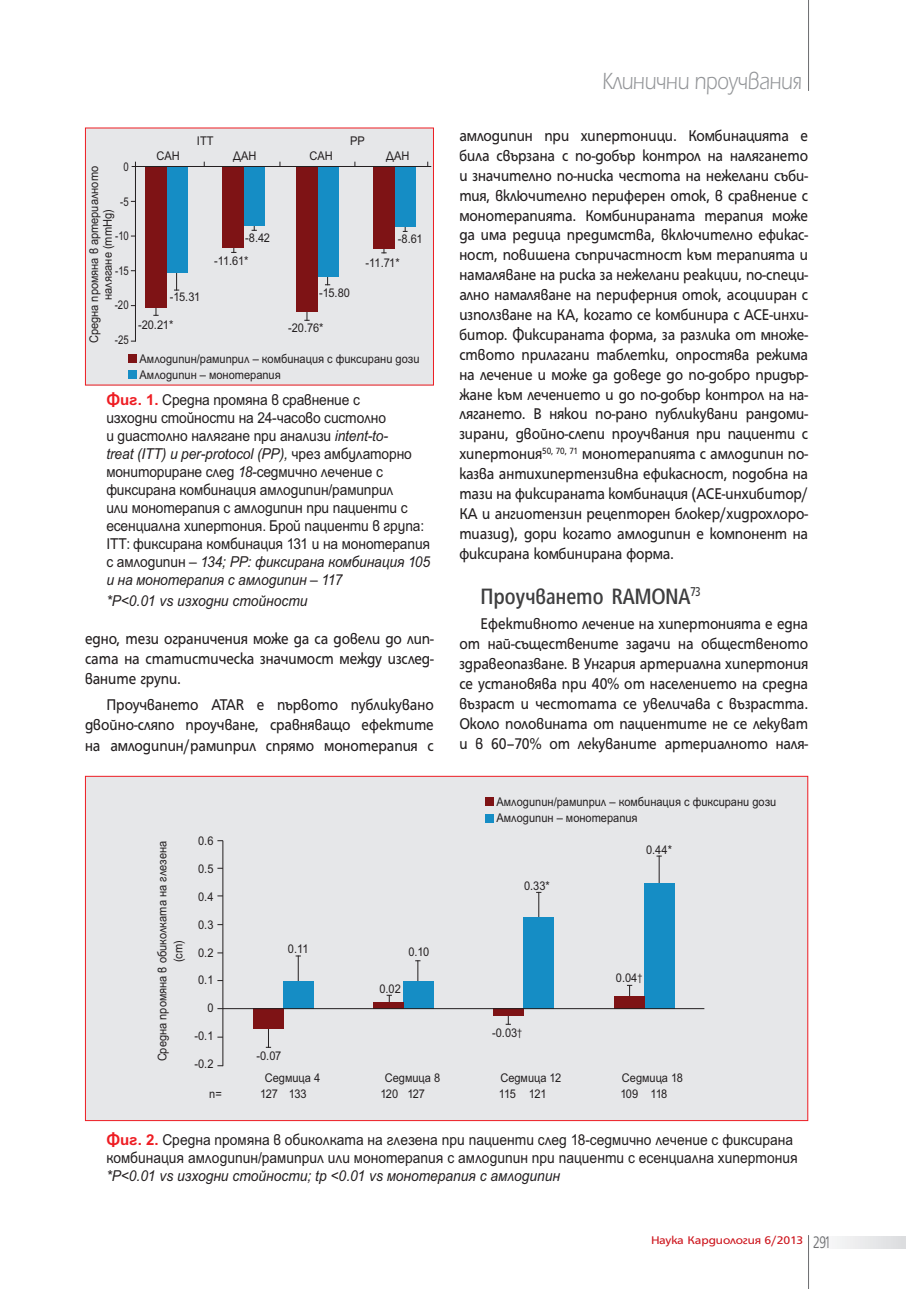
<style>
.page{position:relative;width:906px;height:1289px;background:#fff}
.page>*{position:absolute;margin:0;border:0;box-sizing:border-box;transform-origin:0 0}
.t1{font:300 25.2px "Erika Bg";color:#939598;scale:.83 1}
.t2{font:condensed 24px "HS Grotesk Bg";letter-spacing:.005em;color:#3e3e3f}
.t3{font:16.8px/20px "HS Grotesk Bg";color:#231f20;text-align:justify;scale:.9 1}
.t4{font:15px/18px "SP Ariel";letter-spacing:-.01em;color:#231f20;scale:.92 1}
.t5{font:italic 15px "SP Ariel";color:#231f20;scale:.92 1}
.t6{font:12px/16px "SP Ariel";color:#231f20;scale:.92 1}
.t7{font:12px "HS Grotesk Bg";letter-spacing:-.01em;color:#cd151d;scale:1.1 1}
.t8{font:12px "SP Ariel";color:#231f20;scale:.8 1}
.s1{font-weight:700;color:#ee1d23}
.s2{font-style:italic}
.s3{font-family:"HS Grotesk Bg";font-size:10.5px}
.s4{font-weight:300;font-stretch:condensed;font-size:18px;color:#6c6d70}
</style>
<div class="page">
<svg style="left:835px;top:1236px;width:71px;height:12px"></svg>
<hr style="left:808px;top:1234px;width:1px;height:54px;background:#6c6d70">
<hr style="left:808px;top:0;width:1px;height:91px;background:#6c6d70">
<div style="left:85px;top:128px;width:348px;height:257px;background:#e6e7e9"></div>
<div style="left:85px;top:128px;width:349px;height:257px;border:1px solid #ee1d23"></div>
<div style="left:85px;top:776px;width:722px;height:344px;background:#e6e7e9"></div>
<svg style="left:153px;top:307px;width:6px;height:9px"></svg>
<svg style="left:174px;top:273px;width:5px;height:18px"></svg>
<svg style="left:231px;top:248px;width:5px;height:5px"></svg>
<svg style="left:252px;top:226px;width:5px;height:5px"></svg>
<svg style="left:304px;top:312px;width:6px;height:9px"></svg>
<svg style="left:325px;top:277px;width:5px;height:8px"></svg>
<svg style="left:403px;top:227px;width:4px;height:5px"></svg>
<div style="left:244px;top:166px;width:21px;height:60px;background:#158dc5"></div>
<div style="left:167px;top:166px;width:21px;height:107px;background:#158dc5"></div>
<div style="left:317px;top:166px;width:22px;height:111px;background:#158dc5"></div>
<div style="left:394px;top:166px;width:22px;height:61px;background:#158dc5"></div>
<div style="left:222px;top:166px;width:22px;height:82px;background:#7e1315"></div>
<div style="left:145px;top:166px;width:22px;height:141px;background:#7e1315"></div>
<div style="left:296px;top:166px;width:21px;height:146px;background:#7e1315"></div>
<div style="left:373px;top:166px;width:21px;height:83px;background:#7e1315"></div>
<div style="left:128px;top:354px;width:8px;height:9px;background:#7e1315"></div>
<div style="left:128px;top:371px;width:8px;height:8px;background:#158dc5"></div>
<hr style="left:135px;top:162px;width:1px;height:179px;background:#231f20">
<hr style="left:132px;top:166px;width:299px;height:1px;background:#231f20">
<svg style="left:266px;top:1028px;width:5px;height:19px"></svg>
<svg style="left:296px;top:955px;width:5px;height:26px"></svg>
<svg style="left:387px;top:994px;width:5px;height:7px"></svg>
<svg style="left:505px;top:1016px;width:6px;height:8px"></svg>
<svg style="left:415px;top:960px;width:5px;height:21px"></svg>
<svg style="left:536px;top:891px;width:5px;height:25px"></svg>
<svg style="left:627px;top:984px;width:5px;height:12px"></svg>
<svg style="left:656px;top:855px;width:6px;height:28px"></svg>
<hr style="left:222px;top:840px;width:1px;height:226px;background:#231f20">
<div style="left:283px;top:981px;width:31px;height:27px;background:#158dc5"></div>
<div style="left:403px;top:981px;width:30px;height:27px;background:#158dc5"></div>
<div style="left:644px;top:883px;width:30px;height:125px;background:#158dc5"></div>
<div style="left:524px;top:916px;width:30px;height:92px;background:#158dc5"></div>
<div style="left:253px;top:1008px;width:30px;height:20px;background:#7e1315"></div>
<div style="left:373px;top:1001px;width:30px;height:7px;background:#7e1315"></div>
<div style="left:614px;top:996px;width:30px;height:12px;background:#7e1315"></div>
<svg style="left:493px;top:1009px;width:31px;height:7px"></svg>
<hr style="left:217px;top:1008px;width:487px;height:1px;background:#231f20">
<div style="left:485px;top:797px;width:8px;height:9px;background:#7e1315"></div>
<div style="left:485px;top:813px;width:8px;height:9px;background:#158dc5"></div>
<p class="t8" style="left:123px;top:162px;width:8px">0</p>
<p class="t8" style="left:120px;top:197px;width:12px">-5</p>
<p class="t8" style="left:115px;top:231px;width:18px">-10</p>
<p class="t8" style="left:115px;top:266px;width:18px">-15</p>
<p class="t8" style="left:115px;top:300px;width:19px">-20</p>
<p class="t6" style="left:87px;top:343px;width:194px;rotate:-90deg">Средна промяна в артериалното</p>
<p class="t6" style="left:101px;top:300px;width:100px;rotate:-90deg">налягане (mmHg)</p>
<p class="t8" style="left:115px;top:335px;width:19px">-25</p>
<p class="t6" style="left:197px;top:134px;width:19px">ITT</p>
<p class="t6" style="left:350px;top:134px;width:18px">PP</p>
<p class="t6" style="left:156px;top:149px;width:27px">САН</p>
<p class="t6" style="left:233px;top:149px;width:27px">ДАН</p>
<p class="t6" style="left:309px;top:149px;width:27px">САН</p>
<p class="t6" style="left:386px;top:149px;width:27px">ДАН</p>
<p class="t6" style="left:214px;top:228px;width:62px;line-height:22.2px;text-indent:31px">-8.42 -11.61*</p>
<p class="t6" style="left:365px;top:228px;width:64px;line-height:23.9px;text-indent:32px">-8.61 -11.71*</p>
<p class="t6" style="left:319px;top:286px;width:35px">-15.80</p>
<p class="t6" style="left:288px;top:321px;width:40px">-20.76*</p>
<p class="t6" style="left:170px;top:290px;width:34px">-15.31</p>
<p class="t6" style="left:138px;top:318px;width:40px">-20.21*</p>
<p class="t6" style="left:140px;top:352px;width:306px">Амлодипин/рамиприл – комбинация с фиксирани дози<br>Амлодипин – монотерапия</p>
<p class="t4" style="left:106px;top:392px;width:353px"><span class="s1">Фиг. 1.</span> Средна промяна в сравнение с<br>изходни стойности на 24-часово систолно<br>и диастолно налягане при анализи <span class="s2">intent-to-<br>treat (ITT) и per-protocol (PP),</span> чрез амбулаторно мониториране след <span class="s2">18-</span>седмично лечение с фиксирана комбинация амлодипин/рамиприл<br>или монотерапия с амлодипин при пациенти с есенциална хипертония. Брой пациенти в група:<br>ITT: фиксирана комбинация 131 и на монотерапия с амлодипин <span class="s2">– 134; PP: фиксирана комбинация 105 и на монотерапия с амлодипин – 117</span></p>
<p class="t5" style="left:106px;top:595px;width:220px">*P&lt;0.01 vs изходни стойности</p>
<p class="t3" style="left:85px;top:630px;width:389px">едно, тези ограничения може да са довели до лип&shy;сата на статистическа значимост между изслед&shy;ваните групи.</p>
<p class="t3" style="left:85px;top:696px;width:389px;text-indent:21px">Проучването ATAR е първото публикувано двойно-сляпо проучване, сравняващо ефектите на амлодипин/рамиприл спрямо монотерапия с</p>
<h1 class="t1" style="left:602px;top:72px;width:241px">Клинични проучвания</h1>
<p class="t3" style="left:459px;top:127px;width:389px">амлодипин при хипертоници. Комбинацията е била свързана с по-добър контрол на налягането и значително по-ниска честота на нежелани съби&shy;тия, включително периферен оток, в сравнение с монотерапията. Комбинираната терапия може да има редица предимства, включително ефикас&shy;ност, повишена съпричастност към терапията и намаляване на риска за нежелани реакции, по-специ&shy;ално намаляване на периферния оток, асоцииран с използване на КА, когато се комбинира с АСЕ-инхи&shy;битор. Фиксираната форма, за разлика от множе&shy;ството прилагани таблетки, опростява режима на лечение и може да доведе до по-добро придър&shy;жане към лечението и до по-добър контрол на на&shy;лягането. В някои по-рано публикувани рандоми&shy;зирани, двойно-слепи проучвания при пациенти с хипертония<sup>50,</sup> <sup>70,</sup> <sup>71</sup> монотерапията с амлодипин по&shy;казва антихипертензивна ефикасност, подобна на тази на фиксираната комбинация (АСЕ-инхибитор/ КА и ангиотензин рецепторен блокер/хидрохлоро&shy;тиазид), дори когато амлодипин е компонент на фиксирана комбинирана форма.</p>
<h2 class="t2" style="left:480px;top:587px;width:221px">Проучването RAMONA<sup>73</sup></h2>
<p class="t3" style="left:459px;top:614px;width:389px;text-indent:21px">Ефективното лечение на хипертонията е една от най-съществените задачи на общественото здравеопазване. В Унгария артериална хипертония се установява при 40% от населението на средна възраст и честотата се увеличава с възрастта.<br>Около половината от пациентите не се лекуват и в 60–70% от лекуваните артериалното наля-</p>
<p class="t6" style="left:496px;top:795px;width:306px">Амлодипин/рамиприл – комбинация с фиксирани дози<br>Амлодипин – монотерапия</p>
<p class="t6" style="left:198px;top:834px;width:18px">0.6</p>
<p class="t6" style="left:198px;top:862px;width:18px">0.5</p>
<p class="t6" style="left:198px;top:889px;width:18px">0.4</p>
<p class="t6" style="left:198px;top:917px;width:18px">0.3</p>
<p class="t6" style="left:198px;top:945px;width:18px">0.2</p>
<p class="t6" style="left:198px;top:973px;width:18px">0.1</p>
<p class="t6" style="left:207px;top:1000px;width:8px">0</p>
<p class="t6" style="left:194px;top:1028px;width:22px">-0.1</p>
<p class="t6" style="left:194px;top:1056px;width:22px">-0.2</p>
<p class="t6" style="left:155px;top:1061px;width:241px;text-align:center;rotate:-90deg">Средна промяна в обиколката на глезена (cm)</p>
<p class="t6" style="left:646px;top:843px;width:30px">0.44*</p>
<p class="t6" style="left:524px;top:879px;width:30px">0.33*</p>
<p class="t6" style="left:288px;top:941px;width:24px">0.11</p>
<p class="t6" style="left:408px;top:945px;width:24px">0.10</p>
<p class="t6" style="left:616px;top:971px;width:30px">0.04<span class="s3">†</span></p>
<p class="t6" style="left:379px;top:981px;width:25px">0.02</p>
<p class="t6" style="left:492px;top:1026px;width:34px">-0.03<span class="s3">†</span></p>
<p class="t6" style="left:265px;top:1045px;width:62px;line-height:21.8px;text-indent:-8px">-0.07<br>Седмица 4</p>
<p class="t6" style="left:385px;top:1070px;width:62px">Седмица 8</p>
<p class="t6" style="left:500px;top:1070px;width:68px">Седмица 12</p>
<p class="t6" style="left:622px;top:1070px;width:68px">Седмица 18</p>
<p class="t6" style="left:209px;top:1086px;width:15px">n=</p>
<p class="t6" style="left:260px;top:1086px;width:52px">127 133</p>
<p class="t6" style="left:380px;top:1086px;width:50px">120 127</p>
<p class="t6" style="left:499px;top:1086px;width:53px">115 121</p>
<p class="t6" style="left:620px;top:1086px;width:53px">109 118</p>
<p class="t4" style="left:106px;top:1132px;width:753px"><span class="s1">Фиг. 2.</span> Средна промяна в обиколката на глезена при пациенти след 18-седмично лечение с фиксирана комбинация амлодипин/рамиприл или монотерапия с амлодипин при пациенти с есенциална хипертония</p>
<p class="t5" style="left:106px;top:1170px;width:495px">*P&lt;0.01 vs изходни стойности; tp &lt;0.01 vs монотерапия с амлодипин</p>
<p class="t7" style="left:651px;top:1236px;width:164px">Наука Кардиология 6/2013 <span class="s4">291</span></p>
</div>
